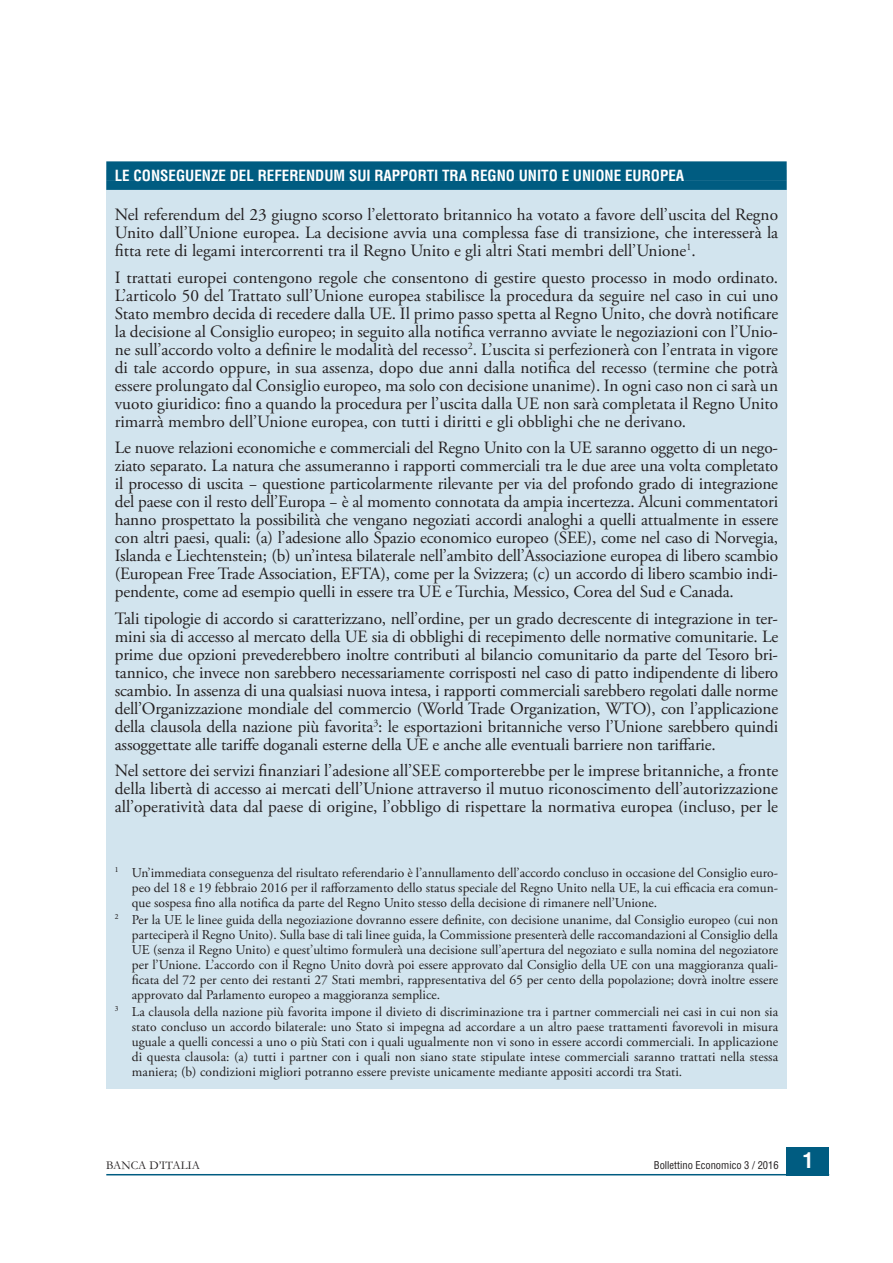
<style>
.page{position:relative;width:893px;height:1263px;background:#fff}
.page>*{position:absolute;margin:0;border:0;box-sizing:border-box;transform-origin:0 0}
.PARAGRAFO__Box{font:17.25px/18px "Adobe Garamond Pro";color:#231f20;text-align:justify}
.TITOLO__Box{font:700 condensed 15px "Helvetica LT Std";color:#fff}
.NOTA_box{font:13.5px/15px "Adobe Garamond Pro";color:#231f20;text-align:justify}
.t1{font:12px "Garamond";color:#231f20}
.t2{font:condensed 10.5px "Helvetica LT Std";color:#231f20}
.s1{font-weight:700;font-size:21px;color:#fff}
</style>
<div class="page">
<div style="left:787px;top:1147px;width:42px;height:29px;background:#005c81"></div>
<hr style="left:106px;top:1174px;width:723px;height:1px;background:#005c81">
<div style="left:106px;top:170px;width:681px;height:919px;background:#d2e4ee"></div>
<div style="left:106px;top:161px;width:681px;height:20px;background:#005c81"></div>
<div style="left:106px;top:181px;width:681px;height:9px;background:#005c81"></div>
<p class="TITOLO__Box" style="left:115px;top:166px;width:571px">LE CONSEGUENZE DEL REFERENDUM SUI RAPPORTI TRA REGNO UNITO E UNIONE EUROPEA</p>
<p class="PARAGRAFO__Box" style="left:115px;top:206px;width:665px">Nel referendum del 23 giugno scorso l’elettorato britannico ha votato a favore dell’uscita del Regno Unito dall’Unione europea. La decisione avvia una complessa fase di transizione, che interesserà la fitta rete di legami intercorrenti tra il Regno Unito e gli altri Stati membri dell’Unione<sup>1</sup>.</p>
<p class="PARAGRAFO__Box" style="left:115px;top:269px;width:665px">I trattati europei contengono regole che consentono di gestire questo processo in modo ordinato.<br>L’articolo 50 del Trattato sull’Unione europea stabilisce la procedura da seguire nel caso in cui uno Stato membro decida di recedere dalla UE. Il primo passo spetta al Regno Unito, che dovrà notificare la decisione al Consiglio europeo; in seguito alla notifica verranno avviate le negoziazioni con l’Unio&shy;ne sull’accordo volto a definire le modalità del recesso<sup>2</sup>. L’uscita si perfezionerà con l’entrata in vigore di tale accordo oppure, in sua assenza, dopo due anni dalla notifica del recesso (termine che potrà essere prolungato dal Consiglio europeo, ma solo con decisione unanime). In ogni caso non ci sarà un vuoto giuridico: fino a quando la procedura per l’uscita dalla UE non sarà completata il Regno Unito rimarrà membro dell’Unione europea, con tutti i diritti e gli obblighi che ne derivano.</p>
<p class="PARAGRAFO__Box" style="left:115px;top:439px;width:665px">Le nuove relazioni economiche e commerciali del Regno Unito con la UE saranno oggetto di un nego&shy;ziato separato. La natura che assumeranno i rapporti commerciali tra le due aree una volta completato il processo di uscita − questione particolarmente rilevante per via del profondo grado di integrazione del paese con il resto dell’Europa − è al momento connotata da ampia incertezza. Alcuni commentatori hanno prospettato la possibilità che vengano negoziati accordi analoghi a quelli attualmente in essere con altri paesi, quali: (a) l’adesione allo Spazio economico europeo (SEE), come nel caso di Norvegia, Islanda e Liechtenstein; (b) un’intesa bilaterale nell’ambito dell’Associazione europea di libero scambio (European Free Trade Association, EFTA), come per la Svizzera; (c) un accordo di libero scambio indi&shy;pendente, come ad esempio quelli in essere tra UE e Turchia, Messico, Corea del Sud e Canada.</p>
<p class="PARAGRAFO__Box" style="left:115px;top:610px;width:665px">Tali tipologie di accordo si caratterizzano, nell’ordine, per un grado decrescente di integrazione in ter&shy;mini sia di accesso al mercato della UE sia di obblighi di recepimento delle normative comunitarie. Le prime due opzioni prevederebbero inoltre contributi al bilancio comunitario da parte del Tesoro bri&shy;tannico, che invece non sarebbero necessariamente corrisposti nel caso di patto indipendente di libero scambio. In assenza di una qualsiasi nuova intesa, i rapporti commerciali sarebbero regolati dalle norme dell’Organizzazione mondiale del commercio (World Trade Organization, WTO), con l’applicazione della clausola della nazione più favorita<sup>3</sup>: le esportazioni britanniche verso l’Unione sarebbero quindi assoggettate alle tariffe doganali esterne della UE e anche alle eventuali barriere non tariffarie.</p>
<p class="PARAGRAFO__Box" style="left:115px;top:762px;width:665px">Nel settore dei servizi finanziari l’adesione all’SEE comporterebbe per le imprese britanniche, a fronte della libertà di accesso ai mercati dell’Unione attraverso il mutuo riconoscimento dell’autorizzazione all’operatività data dal paese di origine, l’obbligo di rispettare la normativa europea (incluso, per le</p>
<p class="NOTA_box" style="left:132px;top:865px;width:648px;text-indent:-17px"><sup>1</sup> Un’immediata conseguenza del risultato referendario è l’annullamento dell’accordo concluso in occasione del Consiglio euro&shy;peo del 18 e 19 febbraio 2016 per il rafforzamento dello status speciale del Regno Unito nella UE, la cui efficacia era comun&shy;que sospesa fino alla notifica da parte del Regno Unito stesso della decisione di rimanere nell’Unione.</p>
<p class="NOTA_box" style="left:132px;top:912px;width:648px;text-indent:-17px"><sup>2</sup> Per la UE le linee guida della negoziazione dovranno essere definite, con decisione unanime, dal Consiglio europeo (cui non parteciperà il Regno Unito). Sulla base di tali linee guida, la Commissione presenterà delle raccomandazioni al Consiglio della UE (senza il Regno Unito) e quest’ultimo formulerà una decisione sull’apertura del negoziato e sulla nomina del negoziatore per l’Unione. L’accordo con il Regno Unito dovrà poi essere approvato dal Consiglio della UE con una maggioranza quali&shy;ficata del 72 per cento dei restanti 27 Stati membri, rappresentativa del 65 per cento della popolazione; dovrà inoltre essere approvato dal Parlamento europeo a maggioranza semplice.</p>
<p class="NOTA_box" style="left:132px;top:1004px;width:648px;text-indent:-17px"><sup>3</sup> La clausola della nazione più favorita impone il divieto di discriminazione tra i partner commerciali nei casi in cui non sia stato concluso un accordo bilaterale: uno Stato si impegna ad accordare a un altro paese trattamenti favorevoli in misura uguale a quelli concessi a uno o più Stati con i quali ugualmente non vi sono in essere accordi commerciali. In applicazione di questa clausola: (a) tutti i partner con i quali non siano state stipulate intese commerciali saranno trattati nella stessa maniera; (b) condizioni migliori potranno essere previste unicamente mediante appositi accordi tra Stati.</p>
<p class="t1" style="left:106px;top:1157px;width:95px">BANCA D’ITALIA</p>
<p class="t2" style="left:654px;top:1159px;width:161px">Bollettino Economico 3 / 2016 <span class="s1">1</span></p>
</div>
